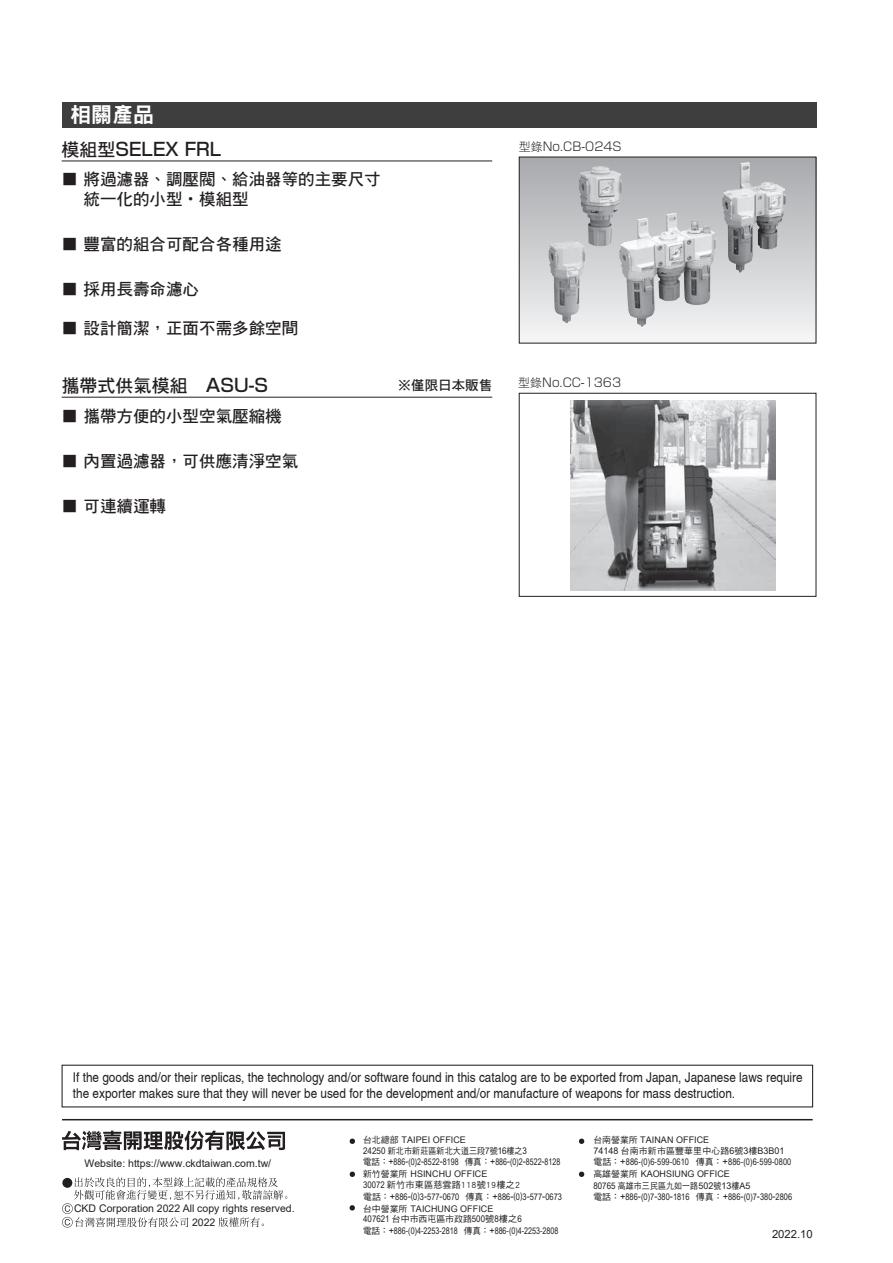
<style>
.page{position:relative;width:893px;height:1263px;background:#fff}
.page>*{position:absolute;margin:0;border:0;box-sizing:border-box;transform-origin:0 0}
.t1{font:21px "DF Hei Std W9";color:#fff}
.t2{font:18px "DF Hei Std W7";color:#231f20}
.t3{font:500 18px "Shin Go Pro";color:#231f20}
.t4{font:16.5px/19.5px "DF Hei Std W7";color:#231f20}
.t5{font:13.5px/16.2px "Helvetica";color:#231f20;scale:.87 1}
.t6{font:13.5px "DF Hei Std W7";color:#231f20}
.t7{font:300 12px "Shin Go Pro";color:#231f20}
.t8{font:11.25px "Arial";color:#231f20}
.t9{font:10.5px/13.6px "Arial";color:#231f20}
.t10{font:10.5px "DF Song GB W5";color:#231f20}
.t11{font:9.15px/11.7px "Arial Narrow";color:#231f20;scale:1.2 1}
.t12{font:9.15px/12px "Arial Narrow";color:#231f20}
.t13{font:9.15px/11.6px "Arial Narrow";color:#231f20;scale:1.07 1}
.t14{font:9.15px "Arial Narrow";color:#231f20;scale:.95 1}
.t15{font:9.15px "DF Hei Std W5";letter-spacing:.02em;color:#231f20}
.t16{font:8.85px "DF Hei Std W5";letter-spacing:.02em;color:#231f20}
.t17{font:8.85px "DF Hei Std W5";letter-spacing:.02em;color:#231f20;scale:.9 1}
.s1{font-family:"DF Hei Std W7";font-weight:400}
.s2{font-family:"DF Hei Std W3";font-weight:400}
.s3{font-family:"Shin Go Pro";font-weight:500}
.s4{font-family:"DF Hei Std W5";font-size:8.85px}
.s5{font-family:"Arial Narrow";font-size:9.15px}
.s6{font-family:"Arial Narrow"}
.s7{font-size:11.4px}
.s8{font-family:"DF Hei Std W5"}
</style>
<div class="page">
<div style="left:62px;top:102px;width:754px;height:26px;background:#3e3e3f"></div>
<hr style="left:62px;top:161px;width:430px;height:1px;background:#231f20">
<div style="left:519px;top:157px;width:297px;height:186px;background:linear-gradient(to bottom,#a8a9ad,#f4f5f6)"></div>
<hr style="left:62px;top:397px;width:430px;height:1px;background:#231f20">
<div style="left:519px;top:393px;width:297px;height:204px;border:1px solid #231f20"></div>
<img style="left:570px;top:400px;width:205px;height:191px">
<img style="left:722px;top:162px;width:64px;height:110px">
<img style="left:548px;top:242px;width:37px;height:81px">
<img style="left:579px;top:166px;width:39px;height:80px">
<img style="left:619px;top:213px;width:97px;height:114px">
<hr style="left:62px;top:1119px;width:751px;height:1px;background:#231f20">
<div style="left:62px;top:1065px;width:751px;height:42px;border:1px solid #231f20"></div>
<svg style="left:62px;top:1177px;width:225px;height:50px"></svg>
<svg style="left:350px;top:1138px;width:5px;height:6px"></svg>
<svg style="left:350px;top:1171px;width:5px;height:6px"></svg>
<svg style="left:62px;top:1130px;width:223px;height:20px"></svg>
<svg style="left:579px;top:1138px;width:5px;height:6px"></svg>
<svg style="left:350px;top:1205px;width:5px;height:5px"></svg>
<svg style="left:579px;top:1171px;width:5px;height:6px"></svg>
<h1 class="t1" style="left:70px;top:103px;width:85px">相關產品</h1>
<h2 class="t3" style="left:62px;top:134px;width:161px"><span class="s1">模組型</span>SELEX FRL</h2>
<p class="t7" style="left:519px;top:136px;width:104px"><span class="s2">型錄</span>No.CB-024S</p>
<p class="t4" style="left:84px;top:169px;width:298px;text-indent:-22px">■ 將過濾器、調壓閥、給油器等的主要尺寸統一化的小型<span class="s3">・</span>模組型</p>
<p class="t4" style="left:62px;top:234px;width:221px">■ 豐富的組合可配合各種用途</p>
<p class="t4" style="left:62px;top:279px;width:139px">■ 採用長壽命濾心</p>
<p class="t4" style="left:62px;top:318px;width:238px">■ 設計簡潔，正面不需多餘空間</p>
<h2 class="t2" style="left:62px;top:376px;width:208px">攜帶式供氣模組　<span class="s3">ASU-S</span></h2>
<p class="t4" style="left:62px;top:406px;width:221px">■ 攜帶方便的小型空氣壓縮機</p>
<p class="t4" style="left:62px;top:451px;width:238px">■ 內置過濾器，可供應清淨空氣</p>
<p class="t4" style="left:62px;top:496px;width:106px">■ 可連續運轉</p>
<p class="t6" style="left:398px;top:378px;width:96px">※僅限日本販售</p>
<p class="t7" style="left:518px;top:372px;width:104px"><span class="s2">型錄</span>No.CC-1363</p>
<p class="t5" style="left:73px;top:1069px;width:840px">If the goods and/or their replicas, the technology and/or software found in this catalog are to be exported from Japan, Japanese laws require the exporter makes sure that they will never be used for the development and/or manufacture of weapons for mass destruction.</p>
<p class="t9" style="left:85px;top:1157px;width:188px">Website: https://www.ckdtaiwan.com.tw/</p>
<p class="t10" style="left:173px;top:1189px;width:12px">恕</p>
<p class="t9" style="left:192px;top:1202px;width:104px;text-indent:-118px">CKD Corporation 2022 All copy rights reserved.<br>2022</p>
<p class="t11" style="left:363px;top:1134px;width:87px"><span class="s4">台北總部</span> TAIPEI OFFICE</p>
<p class="t17" style="left:363px;top:1146px;width:184px"><span class="s5">24250</span> 新北市新莊區新北大道三段<span class="s5">7</span>號<span class="s5">16</span>樓之<span class="s5">3</span></p>
<p class="t11" style="left:363px;top:1167px;width:105px"><span class="s4">新竹營業所</span> HSINCHU OFFICE</p>
<p class="t15" style="left:363px;top:1180px;width:158px"><span class="s6">30072</span> 新竹市東區慈雲路118號19樓之2</p>
<p class="t12" style="left:363px;top:1190px;width:200px"><span class="s4">電話：</span><span class="s7">+</span>886<span class="s7">-</span>(0)3<span class="s7">-</span>577<span class="s7">-</span>0670 <span class="s4">傳真：</span><span class="s7">+</span>886<span class="s7">-</span>(0)3<span class="s7">-</span>577<span class="s7">-</span>0673<span class="s4">台中營業所</span> TAICHUNG OFFICE</p>
<p class="t13" style="left:363px;top:1213px;width:184px">407621 <span class="s4">台中市西屯區市政路</span>500<span class="s8">號</span>8<span class="s8">樓之</span>6<br><span class="s4">電話：</span><span class="s7">+</span>886-(0)4-2253-2818 <span class="s4">傳真：</span><span class="s7">+</span>886-(0)4-2253-2808</p>
<p class="t14" style="left:363px;top:1155px;width:209px"><span class="s4">電話：</span><span class="s7">+</span>886<span class="s7">-</span>(0)2<span class="s7">-</span>8522<span class="s7">-</span>8198 <span class="s4">傳真：</span><span class="s7">+</span>886<span class="s7">-</span>(0)2<span class="s7">-</span>8522<span class="s7">-</span>8128</p>
<p class="t11" style="left:593px;top:1134px;width:98px"><span class="s4">台南營業所</span> TAINAN OFFICE</p>
<p class="t16" style="left:593px;top:1146px;width:193px"><span class="s5">74148</span> 台南市新市區豐華里中心路<span class="s5">6</span>號<span class="s5">3</span>樓<span class="s5">B3B01</span></p>
<p class="t12" style="left:593px;top:1156px;width:200px"><span class="s4">電話：</span><span class="s7">+</span>886-(0)6-599-0610 <span class="s4">傳真：</span><span class="s7">+</span>886-(0)6-599-0800</p>
<p class="t11" style="left:593px;top:1167px;width:167px"><span class="s4">高雄營業所</span> KAOHSIUNG OFFICE<br>80765 <span class="s4">高雄市三民區九如一路</span>502<span class="s4">號</span>13<span class="s4">樓</span>A5<br><span class="s4">電話：</span><span class="s7">+</span>886<span class="s7">-</span>(0)7<span class="s7">-</span>380<span class="s7">-</span>1816 <span class="s4">傳真：</span><span class="s7">+</span>886<span class="s7">-</span>(0)7<span class="s7">-</span>380<span class="s7">-</span>2806</p>
<p class="t8" style="left:772px;top:1226px;width:42px">2022.10</p>
</div>
